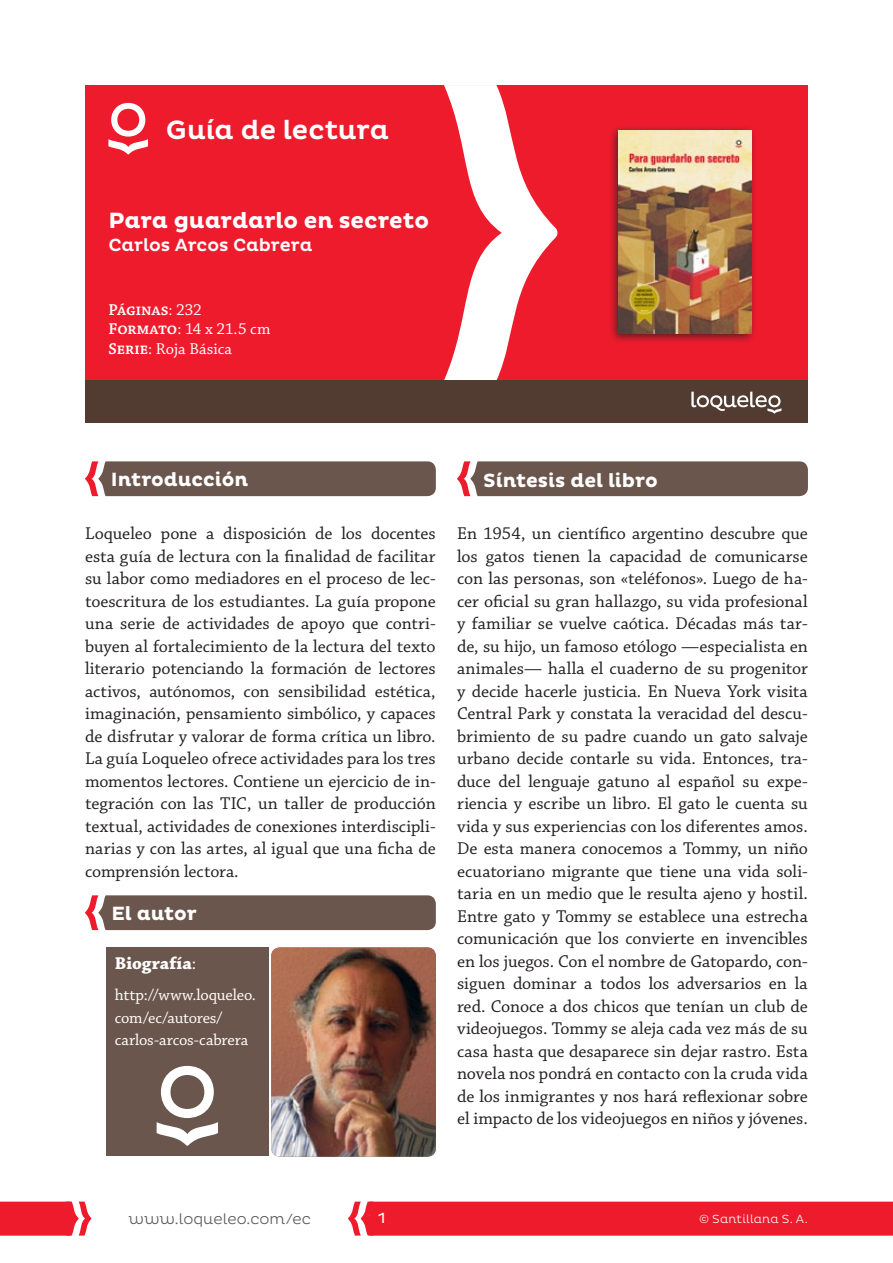
<style>
.page{position:relative;width:893px;height:1263px;background:#fff}
.page>*{position:absolute;margin:0;border:0;box-sizing:border-box;transform-origin:0 0}
.TITULOS{font:500 27px "Pluto";letter-spacing:-.005em;color:#fff}
.TITULOS-2{font:700 22.5px "Pluto";letter-spacing:-.005em;color:#fff}
.TITULOS-3{font:700 19.5px "Pluto";letter-spacing:-.005em;color:#fff}
.TEXTO_GENERAL{font:18px/22.5px "Chaparral Pro";letter-spacing:-.005em;color:#231f20;text-align:justify}
.AUTOR{font:500 18px "Pluto";letter-spacing:-.005em;color:#fff}
.TEXTO_GENERAL-2{font:700 18px "Chaparral Pro";letter-spacing:.005em;color:#fff}
.TEXTO_GENERAL-3{font:16.5px/22.5px "Chaparral Pro";letter-spacing:-.005em;color:#fff}
.t1{font:600 16.5px "Chaparral Pro";color:#fff}
.t2{font:300 15px "Pluto";letter-spacing:.005em;color:#57585a}
.FOLIO{font:15px "Pluto";color:#fff}
.t3{font:300 12px "Pluto";letter-spacing:.01em;color:#fff}
.s1{font-weight:400}
.s2{font-weight:600}
</style>
<div class="page">
<svg style="left:0;top:1201px;width:91px;height:35px;background:#f03a49"></svg>
<svg style="left:348px;top:1201px;width:545px;height:35px;background:#ee2536"></svg>
<div style="left:85px;top:86px;width:722px;height:337px;background:#ee1b2d"></div>
<div style="left:608px;top:125px;width:149px;height:219px;background:#231f20;opacity:.75"></div>
<img style="left:618px;top:131px;width:133px;height:203px">
<svg style="left:108px;top:103px;width:40px;height:51px"></svg>
<svg style="left:444px;top:85px;width:113px;height:296px"></svg>
<img style="left:271px;top:947px;width:165px;height:210px">
<svg style="left:85px;top:461px;width:351px;height:35px;background:#745c54"></svg>
<svg style="left:457px;top:461px;width:351px;height:35px;background:#745c54"></svg>
<div style="left:85px;top:381px;width:723px;height:42px;background:#523c32"></div>
<svg style="left:691px;top:392px;width:90px;height:22px"></svg>
<div style="left:106px;top:947px;width:162px;height:209px;background:#6b564d"></div>
<svg style="left:85px;top:895px;width:351px;height:35px;background:#745c54"></svg>
<svg style="left:157px;top:1066px;width:61px;height:80px"></svg>
<p class="TITULOS" style="left:166px;top:114px;width:225px">Guía de lectura</p>
<p class="TITULOS-2" style="left:108px;top:208px;width:322px">Para guardarlo en secreto</p>
<p class="AUTOR" style="left:108px;top:235px;width:206px">Carlos Arcos Cabrera</p>
<p class="t1" style="left:108px;top:300px;width:95px">Páginas<span class="s1">: 232</span></p>
<p class="TEXTO_GENERAL-3" style="left:108px;top:319px;width:164px"><span class="s2">Formato</span>: 14 x 21.5 cm</p>
<p class="TEXTO_GENERAL-3" style="left:108px;top:338px;width:125px"><span class="s2">Serie</span>: Roja Básica</p>
<p class="TITULOS-3" style="left:111px;top:468px;width:139px">Introducción</p>
<p class="TITULOS-3" style="left:483px;top:469px;width:176px">Síntesis del libro</p>
<p class="TEXTO_GENERAL" style="left:457px;top:523px;width:352px">En 1954, un científico argentino descubre que los gatos tienen la capacidad de comunicarse con las personas, son «teléfonos». Luego de ha&shy;cer oficial su gran hallazgo, su vida profesional y familiar se vuelve caótica. Décadas más tar&shy;de, su hijo, un famoso etólogo —especialista en animales— halla el cuaderno de su progenitor y decide hacerle justicia. En Nueva York visita Central Park y constata la veracidad del descu&shy;brimiento de su padre cuando un gato salvaje urbano decide contarle su vida. Entonces, tra&shy;duce del lenguaje gatuno al español su expe&shy;riencia y escribe un libro. El gato le cuenta su vida y sus experiencias con los diferentes amos.<br>De esta manera conocemos a Tommy, un niño ecuatoriano migrante que tiene una vida soli&shy;taria en un medio que le resulta ajeno y hostil.<br>Entre gato y Tommy se establece una estrecha comunicación que los convierte en invencibles en los juegos. Con el nombre de Gatopardo, con&shy;siguen dominar a todos los adversarios en la red. Conoce a dos chicos que tenían un club de videojuegos. Tommy se aleja cada vez más de su casa hasta que desaparece sin dejar rastro. Esta novela nos pondrá en contacto con la cruda vida de los inmigrantes y nos hará reflexionar sobre el impacto de los videojuegos en niños y jóvenes.</p>
<p class="TEXTO_GENERAL" style="left:85px;top:523px;width:352px">Loqueleo pone a disposición de los docentes esta guía de lectura con la finalidad de facilitar su labor como mediadores en el proceso de lec&shy;toescritura de los estudiantes. La guía propone una serie de actividades de apoyo que contri&shy;buyen al fortalecimiento de la lectura del texto literario potenciando la formación de lectores activos, autónomos, con sensibilidad estética, imaginación, pensamiento simbólico, y capaces de disfrutar y valorar de forma crítica un libro.<br>La guía Loqueleo ofrece actividades para los tres momentos lectores. Contiene un ejercicio de in&shy;tegración con las TIC, un taller de producción textual, actividades de conexiones interdiscipli&shy;narias y con las artes, al igual que una ficha de comprensión lectora.</p>
<p class="TITULOS-3" style="left:111px;top:902px;width:87px">El autor</p>
<p class="TEXTO_GENERAL-2" style="left:115px;top:953px;width:83px">Biografía<span class="s1">:</span></p>
<p class="TEXTO_GENERAL-3" style="left:115px;top:984px;width:143px">http://www.loqueleo. com/ec/autores/ carlos-arcos-cabrera</p>
<p class="t2" style="left:128px;top:1210px;width:184px">www.loqueleo.com/ec</p>
<p class="FOLIO" style="left:378px;top:1209px;width:9px">1</p>
<p class="t3" style="left:699px;top:1212px;width:110px">© Santillana S. A.</p>
</div>
